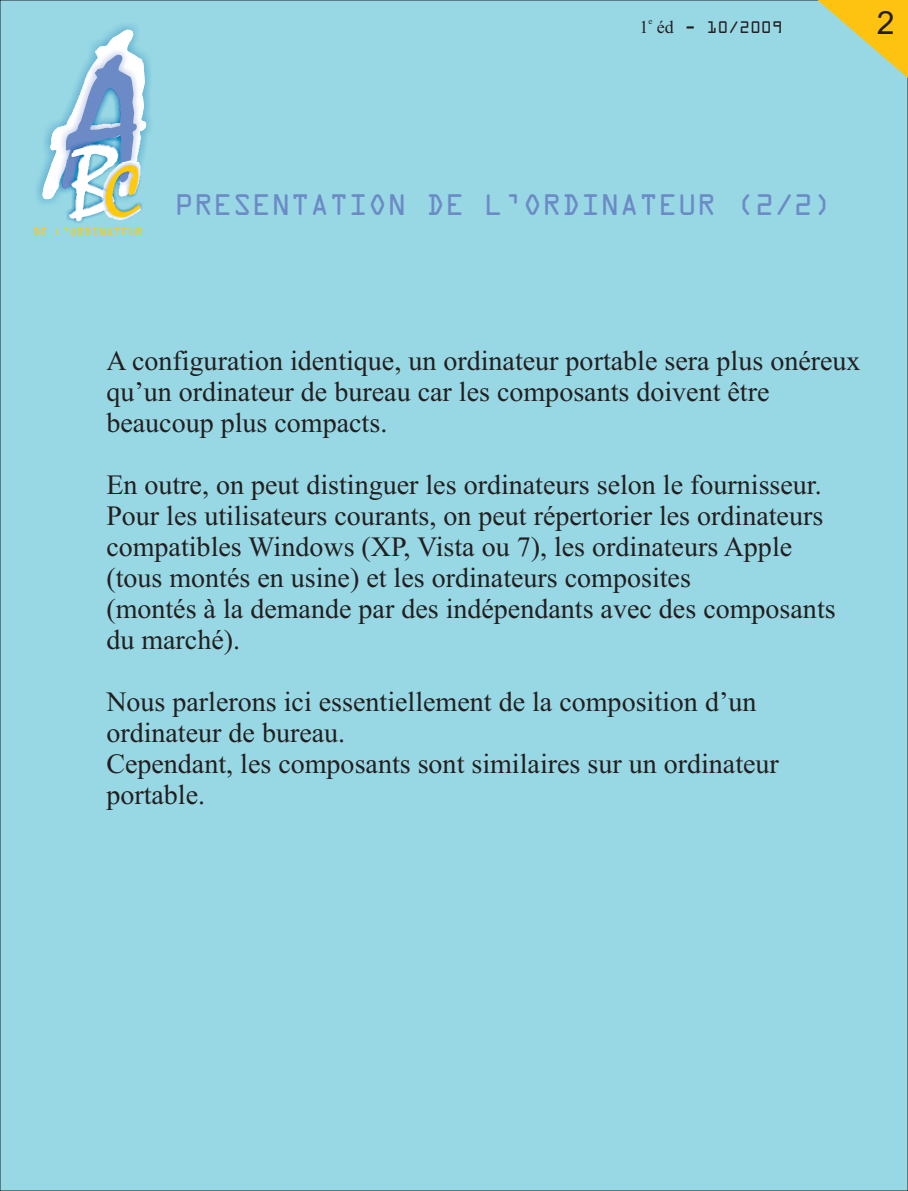
<style>
.page{position:relative;width:908px;height:1191px;background:#fff}
.page>*{position:absolute;margin:0;border:0;box-sizing:border-box;transform-origin:0 0}
.t1{font:32px "OCRA Extended";color:#6c8bc6}
.t2{font:32px "Arial";color:#231f20}
.t3{font:28px/31px "Times New Roman";color:#231f20}
.t4{font:18px "OCRA Extended";color:#231f20}
.t5{font:12.2px "OCRA Extended";color:#feca0a}
.t6{font:9px "Times New Roman";color:#231f20}
.s1{font-family:"Times New Roman"}
</style>
<div class="page">
<img style="left:66px;top:221px;width:55px;height:4px">
<svg style="left:42px;top:30px;width:104px;height:191px"></svg>
<svg style="left:817px;top:0;width:90px;height:80px;background:#c8cd7e"></svg>
<p class="t6" style="left:648px;top:17px;width:5px">e</p>
<p class="t4" style="left:639px;top:21px;width:145px"><span class="s1">1 éd</span> - 10/2009</p>
<p class="t2" style="left:876px;top:10px;width:19px">2</p>
<p class="t5" style="left:33px;top:228px;width:111px">DE L’ORDINATEUR</p>
<p class="t1" style="left:174px;top:194px;width:659px">PRESENTATION DE L’ORDINATEUR (2/2)</p>
<p class="t3" style="left:106px;top:348px;width:755px">A configuration identique, un ordinateur portable sera plus onéreux qu’un ordinateur de bureau car les composants doivent être beaucoup plus compacts.</p>
<p class="t3" style="left:106px;top:472px;width:730px">En outre, on peut distinguer les ordinateurs selon le fournisseur.<br>Pour les utilisateurs courants, on peut répertorier les ordinateurs compatibles Windows (XP, Vista ou 7), les ordinateurs Apple (tous montés en usine) et les ordinateurs composites<br>(montés à la demande par des indépendants avec des composants du marché).</p>
<p class="t3" style="left:106px;top:689px;width:673px">Nous parlerons ici essentiellement de la composition d’un ordinateur de bureau.<br>Cependant, les composants sont similaires sur un ordinateur portable.</p>
</div>
